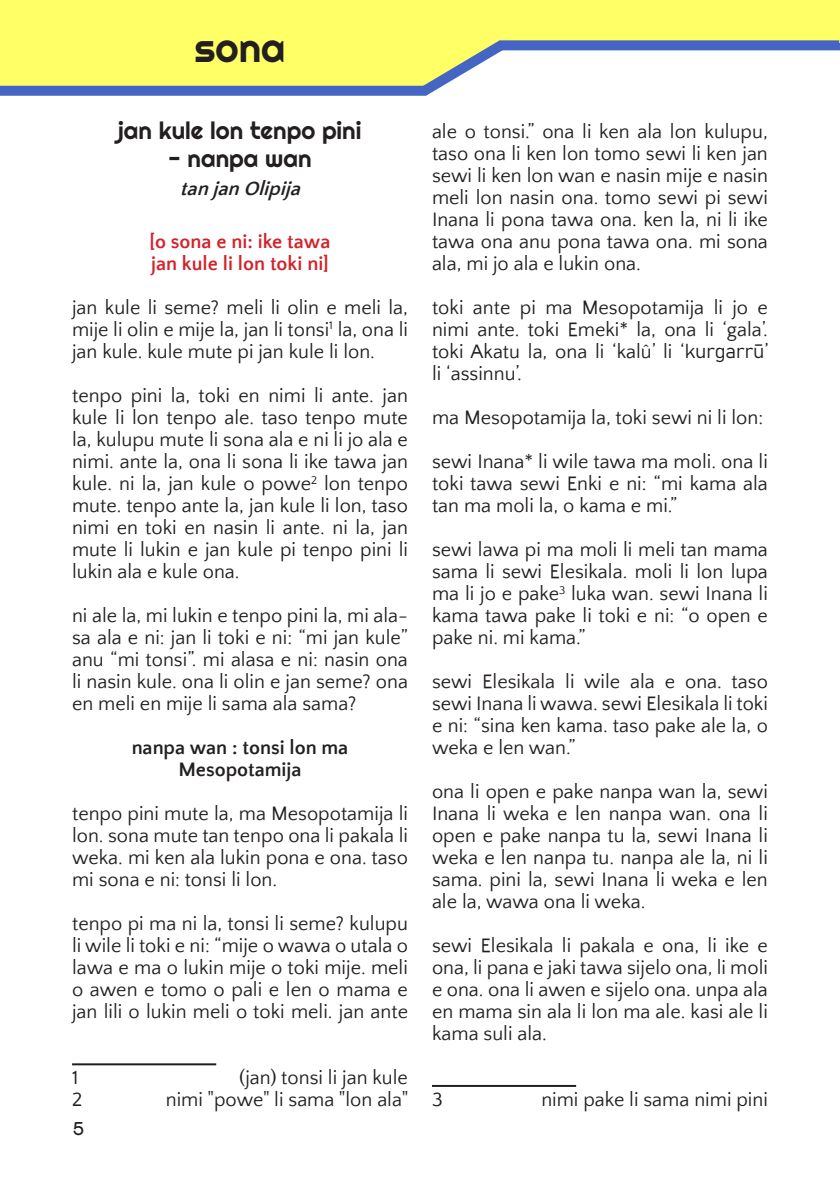
<style>
.page{position:relative;width:840px;height:1191px;background:#fff}
.page>*{position:absolute;margin:0;border:0;box-sizing:border-box;transform-origin:0 0}
.section{font:40px "Righteous";color:#231f20}
.titlearticle{font:24px "Righteous";color:#231f20}
.t1{font:20px/22px "Quattrocento Sans";color:#231f20;text-align:justify}
.t2{font:700 20px "Quattrocento Sans";color:#d1232a}
.t3{font:700 20px "Quattrocento Sans";color:#231f20}
.Absatzformat_2{font:italic 700 20px "Quattrocento Sans";color:#231f20}
.t4{font:16px "Autour One";color:#231f20}
.s1{font-family:"Bahnschrift"}
</style>
<div class="page">
<div style="left:0;top:0;width:575px;height:86px;background:#ff6"></div>
<div style="left:412px;top:0;width:427px;height:42px;background:#ff6"></div>
<div style="left:0;top:86px;width:426px;height:10px;background:#4465c4"></div>
<svg style="left:409px;top:31px;width:106px;height:65px"></svg>
<div style="left:499px;top:40px;width:340px;height:10px;background:#4465c4"></div>
<hr style="left:839px;top:0;width:1px;height:42px;background:#ff6">
<hr style="left:72px;top:1063px;width:144px;height:2px;background:#231f20">
<hr style="left:432px;top:1085px;width:144px;height:2px;background:#231f20">
<p class="section" style="left:194px;top:23px;width:92px">sona</p>
<p class="titlearticle" style="left:118px;top:116px;width:244px">jan kule lon tenpo pini</p>
<p class="titlearticle" style="left:168px;top:144px;width:145px">- nanpa wan</p>
<p class="Absatzformat_2" style="left:180px;top:178px;width:127px">tanjanOlipija</p>
<p class="t2" style="left:149px;top:231px;width:182px">[o sona e ni: ike tawa</p>
<p class="t2" style="left:151px;top:253px;width:179px">jan kule li lon toki ni]</p>
<p class="t1" style="left:72px;top:297px;width:337px">jan kule li seme? meli li olin e meli la, mije li olin e mije la, jan li tonsi<sup>1</sup> la, ona li jan kule. kule mute pi jan kule li lon.</p>
<p class="t1" style="left:72px;top:385px;width:337px">tenpo pini la, toki en nimi li ante. jan kule li lon tenpo ale. taso tenpo mute la, kulupu mute li sona ala e ni li jo ala e nimi. ante la, ona li sona li ike tawa jan kule. ni la, jan kule o powe<sup>2</sup> lon tenpo mute. tenpo ante la, jan kule li lon, taso nimi en toki en nasin li ante. ni la, jan mute li lukin e jan kule pi tenpo pini li lukin ala e kule ona.</p>
<p class="t1" style="left:72px;top:605px;width:337px">ni ale la, mi lukin e tenpo pini la, mi ala&shy;sa ala e ni: jan li toki e ni: “mi jan kule” anu “mi tonsi”. mi alasa e ni: nasin ona li nasin kule. ona li olin e jan seme? ona en meli en mije li sama ala sama?</p>
<p class="t3" style="left:132px;top:737px;width:218px">nanpa wan : tonsi lon ma</p>
<p class="t3" style="left:178px;top:759px;width:124px">Mesopotamija</p>
<p class="t1" style="left:72px;top:803px;width:337px">tenpo pini mute la, ma Mesopotamija li lon. sona mute tan tenpo ona li pakala li weka. mi ken ala lukin pona e ona. taso mi sona e ni: tonsi li lon.</p>
<p class="t1" style="left:72px;top:913px;width:337px">tenpo pi ma ni la, tonsi li seme? kulupu li wile li toki e ni: “mije o wawa o utala o lawa e ma o lukin mije o toki mije. meli o awen e tomo o pali e len o mama e jan lili o lukin meli o toki meli. jan ante</p>
<p class="t1" style="left:72px;top:1067px;width:8px">1</p>
<p class="t1" style="left:239px;top:1067px;width:170px">(jan) tonsi li jan kule</p>
<p class="t1" style="left:72px;top:1089px;width:12px">2</p>
<p class="t1" style="left:166px;top:1089px;width:244px">nimi "powe" li sama "lon ala"</p>
<p class="t4" style="left:72px;top:1119px;width:15px">5</p>
<p class="t1" style="left:432px;top:121px;width:337px">ale o tonsi.” ona li ken ala lon kulupu, taso ona li ken lon tomo sewi li ken jan sewi li ken lon wan e nasin mije e nasin meli lon nasin ona. tomo sewi pi sewi Inana li pona tawa ona. ken la, ni li ike tawa ona anu pona tawa ona. mi sona ala, mi jo ala e lukin ona.</p>
<p class="t1" style="left:432px;top:297px;width:338px">toki ante pi ma Mesopotamija li jo e nimi ante. toki Emeki* la, ona li ‘gala’. toki Akatu la, ona li ‘kalû’ li ‘<span class="s1">kurgarrū</span>’ li ‘assinnu’.</p>
<p class="t1" style="left:432px;top:407px;width:332px">ma Mesopotamija la, toki sewi ni li lon:</p>
<p class="t1" style="left:432px;top:451px;width:337px">sewi Inana* li wile tawa ma moli. ona li toki tawa sewi Enki e ni: “mi kama ala tan ma moli la, o kama e mi.”</p>
<p class="t1" style="left:432px;top:539px;width:337px">sewi lawa pi ma moli li meli tan mama sama li sewi Elesikala. moli li lon lupa ma li jo e pake<sup>3</sup> luka wan. sewi Inana li kama tawa pake li toki e ni: “o open e pake ni. mi kama.”</p>
<p class="t1" style="left:432px;top:671px;width:337px">sewi Elesikala li wile ala e ona. taso sewi Inana li wawa. sewi Elesikala li toki e ni: “sina ken kama. taso pake ale la, o weka e len wan.”</p>
<p class="t1" style="left:432px;top:781px;width:337px">ona li open e pake nanpa wan la, sewi Inana li weka e len nanpa wan. ona li open e pake nanpa tu la, sewi Inana li weka e len nanpa tu. nanpa ale la, ni li sama. pini la, sewi Inana li weka e len ale la, wawa ona li weka.</p>
<p class="t1" style="left:432px;top:935px;width:337px">sewi Elesikala li pakala e ona, li ike e ona, li pana e jaki tawa sijelo ona, li moli e ona. ona li awen e sijelo ona. unpa ala en mama sin ala li lon ma ale. kasi ale li kama suli ala.</p>
<p class="t1" style="left:432px;top:1089px;width:12px">3</p>
<p class="t1" style="left:541px;top:1089px;width:228px">nimi pake li sama nimi pini</p>
</div>
